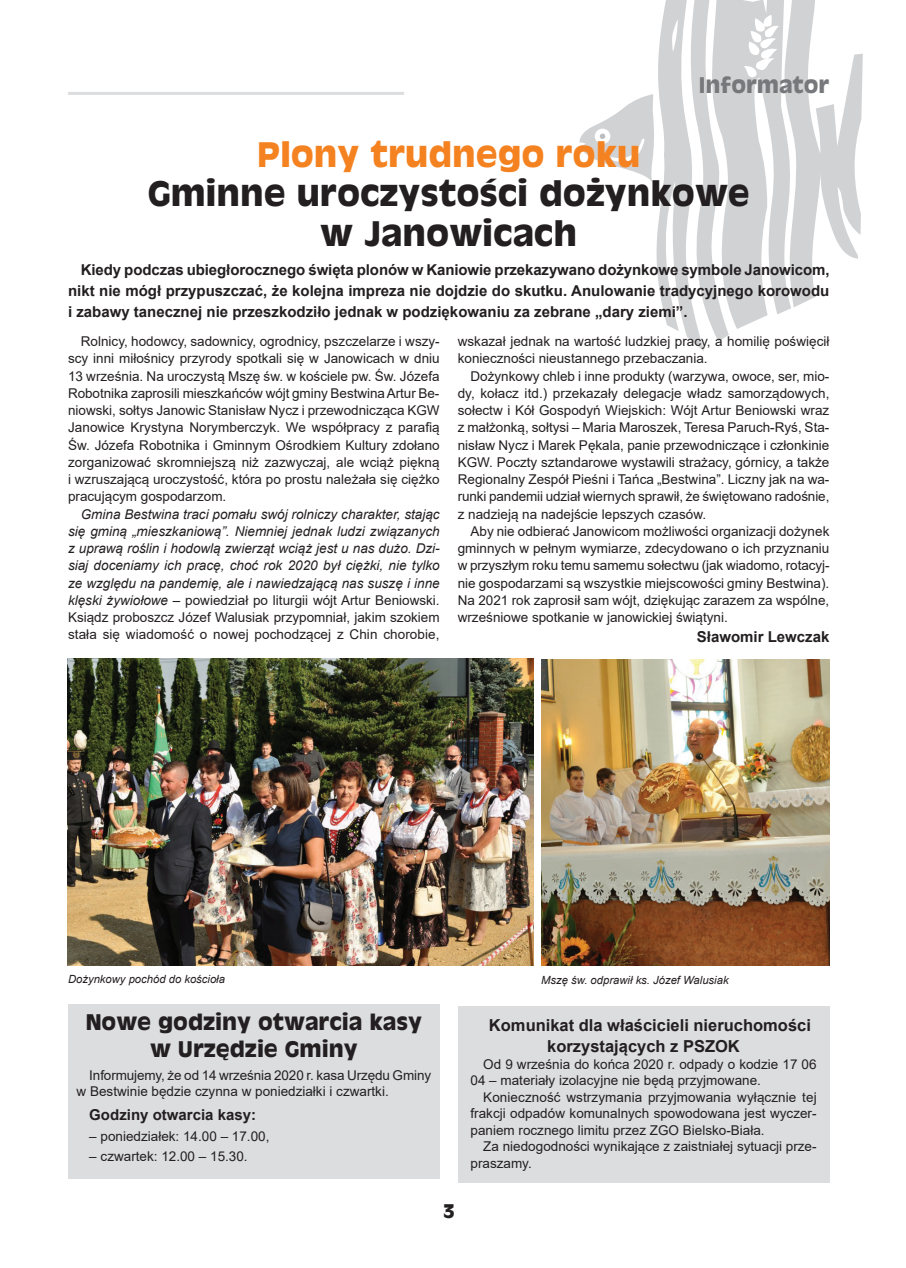
<style>
.page{position:relative;width:906px;height:1268px;background:#fff}
.page>*{position:absolute;margin:0;border:0;box-sizing:border-box;transform-origin:0 0}
.t1{font:700 33px/39.6px "Antique Olive";color:#231f20;text-align:center}
.t2{font:700 33px "Antique Olive";color:#f58220}
.t3{font:700 21px/27px "Antique Olive";color:#231f20;text-align:center}
.t4{font:700 21px "Antique Olive";color:#76787b}
.t5{font:700 18px "Antique Olive";color:#231f20}
.t6{font:700 16.5px/21px "Arial";color:#231f20}
.t7{font:700 15px/21px "Arial";color:#231f20;text-align:justify}
.t8{font:13.5px/17.2px "Arial";color:#231f20;text-align:justify}
.t9{font:italic 13.5px/17.2px "Arial";color:#231f20;text-align:justify}
.t10{font:italic 11.25px "Arial";color:#231f20}
.s1{font-style:normal}
</style>
<div class="page">
<hr style="left:68px;top:92px;width:336px;height:3px;background:#dcdddf">
<svg style="left:579px;top:0;width:284px;height:351px"></svg>
<img style="left:68px;top:658px;width:466px;height:307px">
<img style="left:541px;top:659px;width:288px;height:306px">
<div style="left:68px;top:1004px;width:372px;height:174px;background:#dcdddf"></div>
<div style="left:458px;top:1006px;width:371px;height:176px;background:#dcdddf"></div>
<h2 class="t4" style="left:699px;top:71px;width:132px">Informator</h2>
<h1 class="t2" style="left:257px;top:132px;width:384px">Plony trudnego roku</h1>
<h1 class="t1" style="left:148px;top:173px;width:603px">Gminne uroczystości dożynkowe w Janowicach</h1>
<p class="t7" style="left:68px;top:259px;width:763px;text-indent:13px">Kiedy podczas ubiegłorocznego święta plonów w Kaniowie przekazywano dożynkowe symbole Janowicom, nikt nie mógł przypuszczać, że kolejna impreza nie dojdzie do skutku. Anulowanie tradycyjnego korowodu i zabawy tanecznej nie przeszkodziło jednak w podziękowaniu za zebrane „dary ziemi”.</p>
<p class="t8" style="left:68px;top:332px;width:373px;text-indent:13px">Rolnicy, hodowcy, sadownicy, ogrodnicy, pszczelarze i wszy&shy;scy inni miłośnicy przyrody spotkali się w Janowicach w dniu 13 września. Na uroczystą Mszę św. w kościele pw. Św. Józefa Robotnika zaprosili mieszkańców wójt gminy Bestwina Artur Be&shy;niowski, sołtys Janowic Stanisław Nycz i przewodnicząca KGW Janowice Krystyna Norymberczyk. We współpracy z parafią Św. Józefa Robotnika i Gminnym Ośrodkiem Kultury zdołano zorganizować skromniejszą niż zazwyczaj, ale wciąż piękną i wzruszającą uroczystość, która po prostu należała się ciężko pracującym gospodarzom.</p>
<p class="t9" style="left:68px;top:505px;width:373px;text-indent:13px">Gmina Bestwina traci pomału swój rolniczy charakter, stając się gminą „mieszkaniową”. Niemniej jednak ludzi związanych z uprawą roślin i hodowlą zwierząt wciąż jest u nas dużo. Dzi&shy;siaj doceniamy ich pracę, choć rok 2020 był ciężki, nie tylko ze względu na pandemię, ale i nawiedzającą nas suszę i inne klęski żywiołowe – <span class="s1">powiedział po liturgii wójt Artur Beniowski.<br>Ksiądz proboszcz Józef Walusiak przypomniał, jakim szokiem stała się wiadomość o nowej pochodzącej z Chin chorobie,</span></p>
<p class="t8" style="left:458px;top:332px;width:373px">wskazał jednak na wartość ludzkiej pracy, a homilię poświęcił konieczności nieustannego przebaczania.</p>
<p class="t8" style="left:458px;top:367px;width:373px;text-indent:13px">Dożynkowy chleb i inne produkty (warzywa, owoce, ser, mio&shy;dy, kołacz itd.) przekazały delegacje władz samorządowych, sołectw i Kół Gospodyń Wiejskich: Wójt Artur Beniowski wraz z małżonką, sołtysi – Maria Maroszek, Teresa Paruch-Ryś, Sta&shy;nisław Nycz i Marek Pękala, panie przewodniczące i członkinie KGW. Poczty sztandarowe wystawili strażacy, górnicy, a także Regionalny Zespół Pieśni i Tańca „Bestwina”. Liczny jak na wa&shy;runki pandemii udział wiernych sprawił, że świętowano radośnie, z nadzieją na nadejście lepszych czasów.</p>
<p class="t8" style="left:458px;top:522px;width:373px;text-indent:13px">Aby nie odbierać Janowicom możliwości organizacji dożynek gminnych w pełnym wymiarze, zdecydowano o ich przyznaniu w przyszłym roku temu samemu sołectwu (jak wiadomo, rotacyj&shy;nie gospodarzami są wszystkie miejscowości gminy Bestwina).<br>Na 2021 rok zaprosił sam wójt, dziękując zarazem za wspólne, wrześniowe spotkanie w janowickiej świątyni.</p>
<p class="t7" style="left:697px;top:626px;width:134px">Sławomir Lewczak</p>
<p class="t10" style="left:68px;top:971px;width:158px">Dożynkowy pochód do kościoła</p>
<p class="t10" style="left:541px;top:972px;width:189px">Mszę św. odprawił ks. Józef Walusiak</p>
<h2 class="t3" style="left:86px;top:1007px;width:338px">Nowe godziny otwarcia kasy w Urzędzie Gminy</h2>
<p class="t8" style="left:77px;top:1066px;width:356px;line-height:16.5px;text-indent:13px">Informujemy, że od 14 września 2020 r. kasa Urzędu Gminy w Bestwinie będzie czynna w poniedziałki i czwartki.</p>
<p class="t7" style="left:89px;top:1104px;width:168px">Godziny otwarcia kasy:</p>
<p class="t8" style="left:89px;top:1126px;width:182px">– poniedziałek: 14.00 – 17.00,</p>
<p class="t8" style="left:89px;top:1147px;width:160px">– czwartek: 12.00 – 15.30.</p>
<p class="t6" style="left:547px;top:1014px;width:265px;text-indent:-58px">Komunikat dla właścicieli nieruchomości korzystających z PSZOK</p>
<p class="t8" style="left:470px;top:1055px;width:348px;line-height:16.5px;text-indent:13px">Od 9 września do końca 2020 r. odpady o kodzie 17 06<br>04 – materiały izolacyjne nie będą przyjmowane.</p>
<p class="t8" style="left:470px;top:1088px;width:348px;line-height:16.5px;text-indent:13px">Konieczność wstrzymania przyjmowania wyłącznie tej frakcji odpadów komunalnych spowodowana jest wyczer&shy;paniem rocznego limitu przez ZGO Bielsko-Biała.</p>
<p class="t8" style="left:470px;top:1137px;width:348px;line-height:16.5px;text-indent:13px">Za niedogodności wynikające z zaistniałej sytuacji prze&shy;praszamy.</p>
<h3 class="t5" style="left:443px;top:1199px;width:13px">3</h3>
</div>
